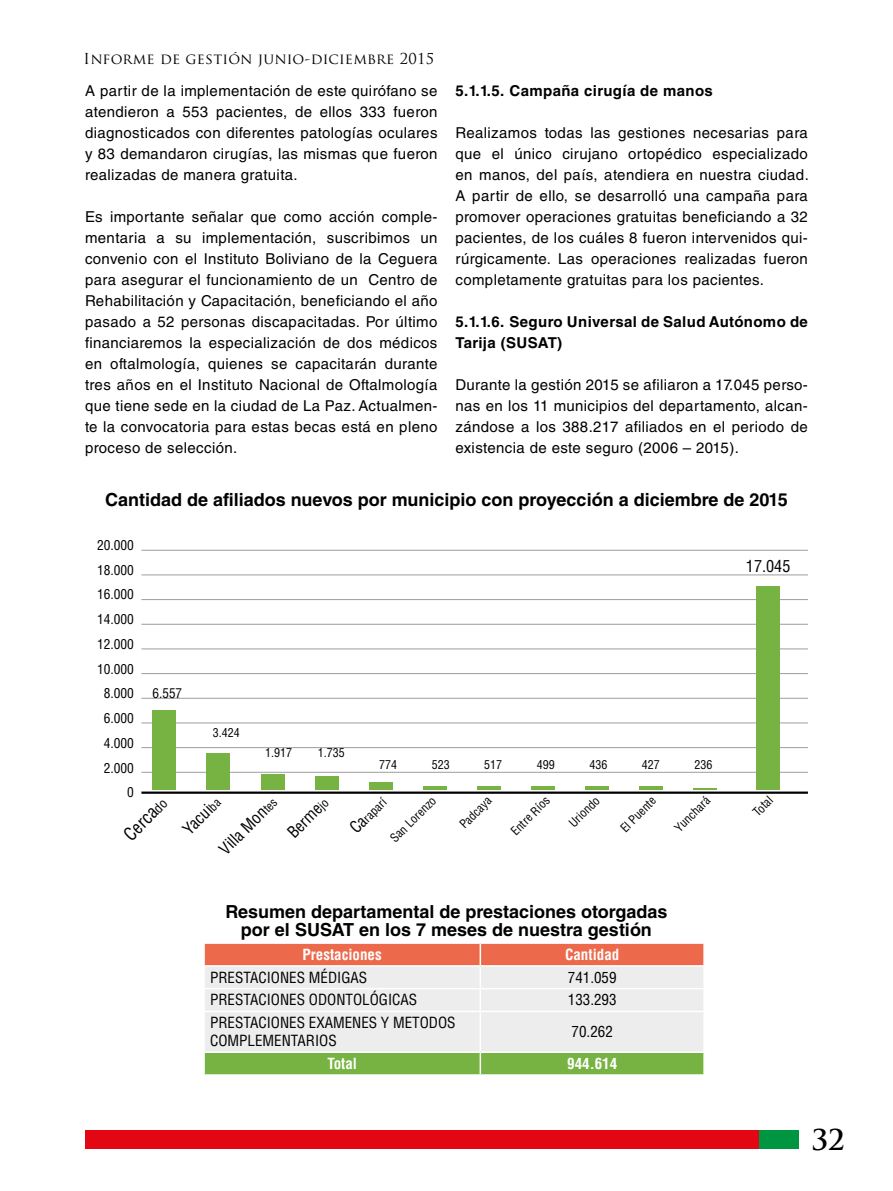
<style>
.page{position:relative;width:893px;height:1191px;background:#fff}
.page>*{position:absolute;margin:0;border:0;box-sizing:border-box;transform-origin:0 0}
.t1{font:700 27.9px "Trajan Pro";color:#000}
.t2{font:700 18px/18.6px "Helvetica LT Std";color:#000;text-align:center}
.t3{font:condensed 17.85px "Helvetica LT Std";color:#000}
.t4{font:condensed 16.2px "Helvetica LT Std";color:#000}
.t5{font:15px/21px "Helvetica LT Std";letter-spacing:.025em;color:#000;text-align:justify}
.t6{font:condensed 15px/18px "Helvetica LT Std";color:#000}
.t7{font:700 15px/21px "Helvetica LT Std";letter-spacing:.025em;color:#000}
.t8{font:700 condensed 15px "Helvetica LT Std";color:#fff}
.t9{font:14.7px "Trajan Pro";letter-spacing:.02em;color:#000}
.t10{font:condensed 13.35px/24.8px "Helvetica LT Std";color:#000;text-align:right}
.t11{font:condensed 13.2px "Helvetica LT Std";color:#000}
.t12{font:condensed 12px "Helvetica LT Std";color:#000}
.s1{font-size:13.2px}
.s2{font-size:12px}
.s3{font-size:16.2px}
</style>
<div class="page">
<div style="left:85px;top:1130px;width:676px;height:18px;background:#e30613"></div>
<div style="left:760px;top:1130px;width:39px;height:18px;background:#009641"></div>
<hr style="left:141px;top:772px;width:667px;height:1px;background:#9d9d9c">
<hr style="left:141px;top:550px;width:667px;height:1px;background:#9d9d9c">
<hr style="left:141px;top:574px;width:667px;height:1px;background:#9d9d9c">
<hr style="left:141px;top:599px;width:667px;height:1px;background:#9d9d9c">
<hr style="left:141px;top:624px;width:667px;height:1px;background:#9d9d9c">
<hr style="left:141px;top:648px;width:667px;height:1px;background:#9d9d9c">
<hr style="left:141px;top:673px;width:667px;height:1px;background:#9d9d9c">
<hr style="left:141px;top:698px;width:667px;height:1px;background:#9d9d9c">
<hr style="left:141px;top:722px;width:667px;height:1px;background:#9d9d9c">
<hr style="left:141px;top:747px;width:667px;height:1px;background:#9d9d9c">
<hr style="left:141px;top:791px;width:667px;height:2px;background:#000">
<div style="left:153px;top:710px;width:23px;height:80px;background:#77b342"></div>
<div style="left:756px;top:586px;width:24px;height:204px;background:#77b342"></div>
<div style="left:207px;top:753px;width:23px;height:37px;background:#77b342"></div>
<div style="left:261px;top:774px;width:23px;height:16px;background:#77b342"></div>
<div style="left:315px;top:777px;width:23px;height:13px;background:#77b342"></div>
<div style="left:369px;top:782px;width:23px;height:8px;background:#77b342"></div>
<hr style="left:423px;top:786px;width:24px;height:4px;background:#77b342">
<hr style="left:477px;top:786px;width:24px;height:4px;background:#77b342">
<hr style="left:531px;top:786px;width:24px;height:4px;background:#77b342">
<hr style="left:585px;top:786px;width:24px;height:4px;background:#77b342">
<hr style="left:640px;top:786px;width:23px;height:4px;background:#77b342">
<hr style="left:694px;top:788px;width:23px;height:2px;background:#77b342">
<div style="left:205px;top:1012px;width:498px;height:39px;background:#ededed"></div>
<svg style="left:204px;top:943px;width:500px;height:67px;background:#eec4bb"></svg>
<hr style="left:703px;top:989px;width:2px;height:21px;background:#fff">
<hr style="left:480px;top:1012px;width:1px;height:39px;background:#fff">
<div style="left:204px;top:1052px;width:499px;height:22px;background:#77b342"></div>
<p class="t9" style="left:84px;top:49px;width:352px">Informe de gestión junio-diciembre 2015</p>
<p class="t5" style="left:85px;top:80px;width:354px">A partir de la implementación de este quirófano se atendieron a 553 pacientes, de ellos 333 fueron diagnosticados con diferentes patologías oculares y 83 demandaron cirugías, las mismas que fueron realizadas de manera gratuita.</p>
<p class="t5" style="left:85px;top:206px;width:354px">Es importante señalar que como acción comple&shy;mentaria a su implementación, suscribimos un convenio con el Instituto Boliviano de la Ceguera para asegurar el funcionamiento de un Centro de Rehabilitación y Capacitación, beneficiando el año pasado a 52 personas discapacitadas. Por último financiaremos la especialización de dos médicos en oftalmología, quienes se capacitarán durante tres años en el Instituto Nacional de Oftalmología que tiene sede en la ciudad de La Paz. Actualmen&shy;te la convocatoria para estas becas está en pleno proceso de selección.</p>
<p class="t7" style="left:455px;top:80px;width:259px">5.1.1.5. Campaña cirugía de manos</p>
<p class="t5" style="left:455px;top:122px;width:355px">Realizamos todas las gestiones necesarias para que el único cirujano ortopédico especializado en manos, del país, atendiera en nuestra ciudad.<br>A partir de ello, se desarrolló una campaña para promover operaciones gratuitas beneficiando a 32 pacientes, de los cuáles 8 fueron intervenidos qui&shy;rúrgicamente. Las operaciones realizadas fueron completamente gratuitas para los pacientes.</p>
<p class="t7" style="left:455px;top:311px;width:354px">5.1.1.6. Seguro Universal de Salud Autónomo de<br>Tarija (SUSAT)</p>
<p class="t5" style="left:455px;top:374px;width:354px">Durante la gestión 2015 se afiliaron a 17.045 perso&shy;nas en los 11 municipios del departamento, alcan&shy;zándose a los 388.217 afiliados en el periodo de existencia de este seguro (2006 – 2015).</p>
<p class="t2" style="left:105px;top:490px;width:684px">Cantidad de afiliados nuevos por municipio con proyección a diciembre de 2015</p>
<p class="t10" style="left:97px;top:532px;width:38px">20.000<br>18.000<br>16.000<br>14.000<br>12.000<br>10.000<br>8.000<br>6.000<br>4.000<br>2.000<br>0</p>
<p class="t3" style="left:119px;top:829px;width:54px;rotate:-45deg">Cerca<span class="s1">do</span></p>
<p class="t4" style="left:746px;top:555px;width:46px">17.045</p>
<p class="t11" style="left:152px;top:685px;width:31px">6.557</p>
<p class="t12" style="left:213px;top:725px;width:28px">3.424</p>
<p class="t12" style="left:265px;top:745px;width:28px">1.917</p>
<p class="t12" style="left:318px;top:745px;width:28px">1.735</p>
<p class="t12" style="left:379px;top:757px;width:19px">774</p>
<p class="t12" style="left:432px;top:757px;width:19px">523</p>
<p class="t12" style="left:484px;top:757px;width:19px">517</p>
<p class="t12" style="left:537px;top:757px;width:19px">499</p>
<p class="t12" style="left:589px;top:757px;width:19px">436</p>
<p class="t12" style="left:642px;top:757px;width:19px">427</p>
<p class="t12" style="left:694px;top:757px;width:19px">236</p>
<p class="t4" style="left:215px;top:844px;width:75px;rotate:-45deg">Villa Mon<span class="s2">tes</span></p>
<p class="t4" style="left:283px;top:827px;width:52px;rotate:-45deg">Berme<span class="s2">jo</span></p>
<p class="t12" style="left:348px;top:826px;width:45px;rotate:-45deg"><span class="s3">Ca</span>raparí</p>
<p class="t12" style="left:387px;top:834px;width:60px;rotate:-45deg">San Lorenzo</p>
<p class="t12" style="left:456px;top:821px;width:41px;rotate:-45deg">Padcaya</p>
<p class="t12" style="left:508px;top:827px;width:50px;rotate:-45deg">Entre Ríos</p>
<p class="t12" style="left:566px;top:820px;width:39px;rotate:-45deg">Uriondo</p>
<p class="t12" style="left:617px;top:824px;width:46px;rotate:-45deg">El Puente</p>
<p class="t12" style="left:671px;top:824px;width:46px;rotate:-45deg">Yunchará</p>
<p class="t12" style="left:750px;top:809px;width:24px;rotate:-45deg">Total</p>
<p class="t4" style="left:178px;top:824px;width:47px;rotate:-45deg">Yacui<span class="s2">ba</span></p>
<p class="t2" style="left:225px;top:902px;width:444px">Resumen departamental de prestaciones otorgadas por el SUSAT en los 7 meses de nuestra gestión</p>
<p class="t8" style="left:303px;top:945px;width:81px">Prestaciones</p>
<p class="t8" style="left:565px;top:945px;width:56px">Cantidad</p>
<p class="t6" style="left:210px;top:968px;width:159px">PRESTACIONES MÉDIGAS</p>
<p class="t6" style="left:568px;top:968px;width:50px">741.059</p>
<p class="t6" style="left:210px;top:991px;width:209px">PRESTACIONES ODONTOLÓGICAS</p>
<p class="t6" style="left:568px;top:991px;width:50px">133.293</p>
<p class="t6" style="left:210px;top:1013px;width:247px">PRESTACIONES EXAMENES Y METODOS<br>COMPLEMENTARIOS</p>
<p class="t6" style="left:572px;top:1022px;width:43px">70.262</p>
<p class="t8" style="left:327px;top:1054px;width:31px">Total</p>
<p class="t8" style="left:567px;top:1054px;width:51px">944.614</p>
<h1 class="t1" style="left:812px;top:1123px;width:35px">32</h1>
</div>
